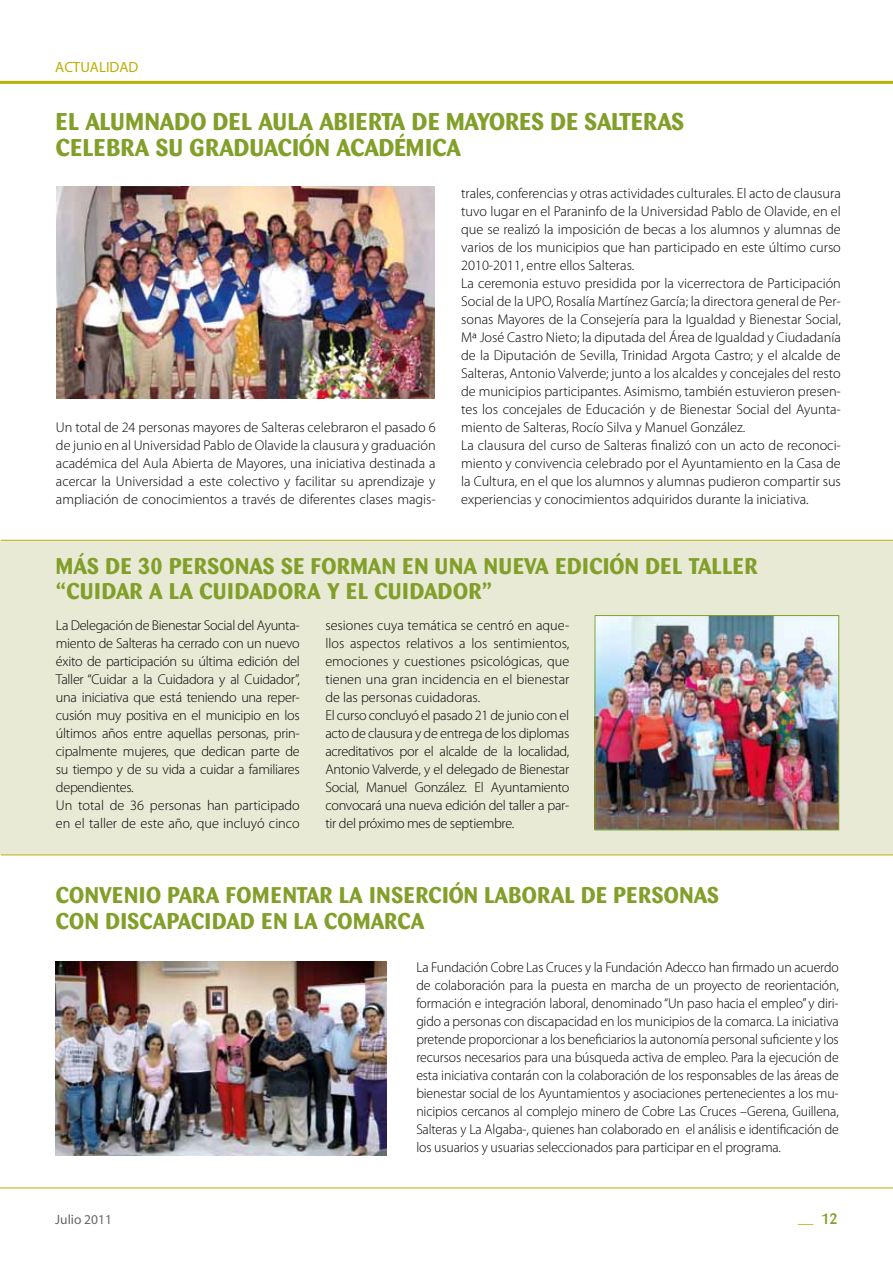
<style>
.page{position:relative;width:893px;height:1263px;background:#fff}
.page>*{position:absolute;margin:0;border:0;box-sizing:border-box;transform-origin:0 0}
.t1{font:700 24px/25.5px "Barmeno";color:#819f29}
.t2{font:700 22.5px/25.5px "Barmeno";letter-spacing:.03em;color:#819f29}
.t3{font:700 22.5px/25.5px "Barmeno";letter-spacing:.01em;color:#819f29}
.t4{font:500 15px "Barmeno";color:#bdae08}
.t5{font:14.85px "Myriad MM 400 600";color:#bdae08}
.t6{font:300 14.25px/18px "Myriad Pro";color:#000;text-align:justify}
.t7{font:300 14.25px/18px "Myriad Pro";letter-spacing:-.02em;color:#000}
.t8{font:13.5px "Myriad MM 400 600";color:#656765}
.s1{color:#819f29}
</style>
<div class="page">
<div style="left:0;top:540px;width:893px;height:315px;background:#e8ead6"></div>
<hr style="left:1px;top:540px;width:892px;height:1px;background:#bdae08">
<hr style="left:1px;top:855px;width:892px;height:1px;background:#bdae08">
<img style="left:56px;top:961px;width:331px;height:194px">
<img style="left:597px;top:617px;width:240px;height:211px">
<div style="left:595px;top:615px;width:244px;height:215px;border:1px solid #819f29"></div>
<img style="left:56px;top:186px;width:379px;height:213px">
<hr style="left:0;top:81px;width:893px;height:3px;background:#bdae08">
<hr style="left:0;top:1188px;width:893px;height:1px;background:#bdae08">
<p class="t5" style="left:55px;top:60px;width:85px">ACTUALIDAD</p>
<h1 class="t1" style="left:56px;top:109px;width:630px;text-indent:157px">DEL AULA ABIERTA DE MAYORES DE SALTERAS<br>CE LEBRA SU GRADUACIÓN ACADÉMI</h1>
<h1 class="t1" style="left:56px;top:109px;width:46px">EL ALUMNADO</h1>
<h1 class="t1" style="left:432px;top:135px;width:30px">CA</h1>
<p class="t6" style="left:56px;top:418px;width:381px">Un total de 24 personas mayores de Salteras celebraron el pasado 6 de junio en al Universidad Pablo de Olavide la clausura y graduación académica del Aula Abierta de Mayores, una iniciativa destinada a acercar la Universidad a este colectivo y facilitar su aprendizaje y ampliación de conocimientos a través de diferentes clases magis-</p>
<p class="t6" style="left:461px;top:184px;width:381px;text-align:left">trales, conferencias y otras actividades culturales. El acto de clausura tuvo lugar en el Paraninfo de la Universidad Pablo de Olavide, en el que se realizó la imposición de becas a los alumnos y alumnas de varios de los municipios que han participado en este último curso 2010-2011, entre ellos Salteras.<br>La ceremonia estuvo presidida por la vicerrectora de Participación Social de la UPO, Rosalía Martínez García; la directora general de Per&shy;sonas Mayores de la Consejería para la Igualdad y Bienestar Social, Mª José Castro Nieto; la diputada del Área de Igualdad y Ciudadanía de la Diputación de Sevilla, Trinidad Argota Castro; y el alcalde de Salteras, Antonio Valverde; junto a los alcaldes y concejales del resto de municipios participantes. Asimismo, también estuvieron presen&shy;tes los concejales de Educación y de Bienestar Social del Ayunta&shy;miento de Salteras, Rocío Silva y Manuel González.<br>La clausura del curso de Salteras finalizó con un acto de reconoci&shy;miento y convivencia celebrado por el Ayuntamiento en la Casa de la Cultura, en el que los alumnos y alumnas pudieron compartir sus experiencias y conocimientos adquiridos durante la iniciativa.</p>
<h2 class="t2" style="left:56px;top:553px;width:703px">MÁS DE 30 PE RSONAS SE FORMAN EN UNA NUEVA EDICIÓN DEL TALLER “CUIDAR A LA CUIDADORA Y EL CUIDADOR”</h2>
<p class="t7" style="left:56px;top:616px;width:245px">La Delegación de Bienestar Social del Ayunta&shy;miento de Salteras ha cerrado con un nuevo éxito de participación su última edición del Taller “Cuidar a la Cuidadora y al Cuidador”, una iniciativa que está teniendo una reper&shy;cusión muy positiva en el municipio en los últimos años entre aquellas personas, prin&shy;cipalmente mujeres, que dedican parte de su tiempo y de su vida a cuidar a familiares dependientes.<br>Un total de 36 personas han participado en el taller de este año, que incluyó cinco</p>
<p class="t7" style="left:325px;top:616px;width:245px">sesiones cuya temática se centró en aque&shy;llos aspectos relativos a los sentimientos, emociones y cuestiones psicológicas, que tienen una gran incidencia en el bienestar de las personas cuidadoras.<br>El curso concluyó el pasado 21 de junio con el acto de clausura y de entrega de los diplomas acreditativos por el alcalde de la localidad, Antonio Valverde, y el delegado de Bienestar Social, Manuel González. El Ayuntamiento convocará una nueva edición del taller a par&shy;tir del próximo mes de septiembre.</p>
<h2 class="t3" style="left:56px;top:883px;width:664px">CONVENIO PARA FOMENTAR LA INSERCIÓN LABORAL DE PE RSONAS<br>CON DISCAPACIDAD EN LA COMARCA</h2>
<p class="t6" style="left:416px;top:958px;width:424px">La Fundación Cobre Las Cruces y la Fundación Adecco han firmado un acuerdo de colaboración para la puesta en marcha de un proyecto de reorientación, formación e integración laboral, denominado “Un paso hacia el empleo” y diri&shy;gido a personas con discapacidad en los municipios de la comarca. La iniciativa pretende proporcionar a los beneficiarios la autonomía personal suficiente y los recursos necesarios para una búsqueda activa de empleo. Para la ejecución de esta iniciativa contarán con la colaboración de los responsables de las áreas de bienestar social de los Ayuntamientos y asociaciones pertenecientes a los mu&shy;nicipios cercanos al complejo minero de Cobre Las Cruces –Gerena, Guillena, Salteras y La Algaba-, quienes han colaborado en el análisis e identificación de los usuarios y usuarias seleccionados para participar en el programa.</p>
<p class="t8" style="left:55px;top:1213px;width:58px">Julio 2011</p>
<p class="t4" style="left:798px;top:1208px;width:41px">__ <span class="s1">12</span></p>
</div>
